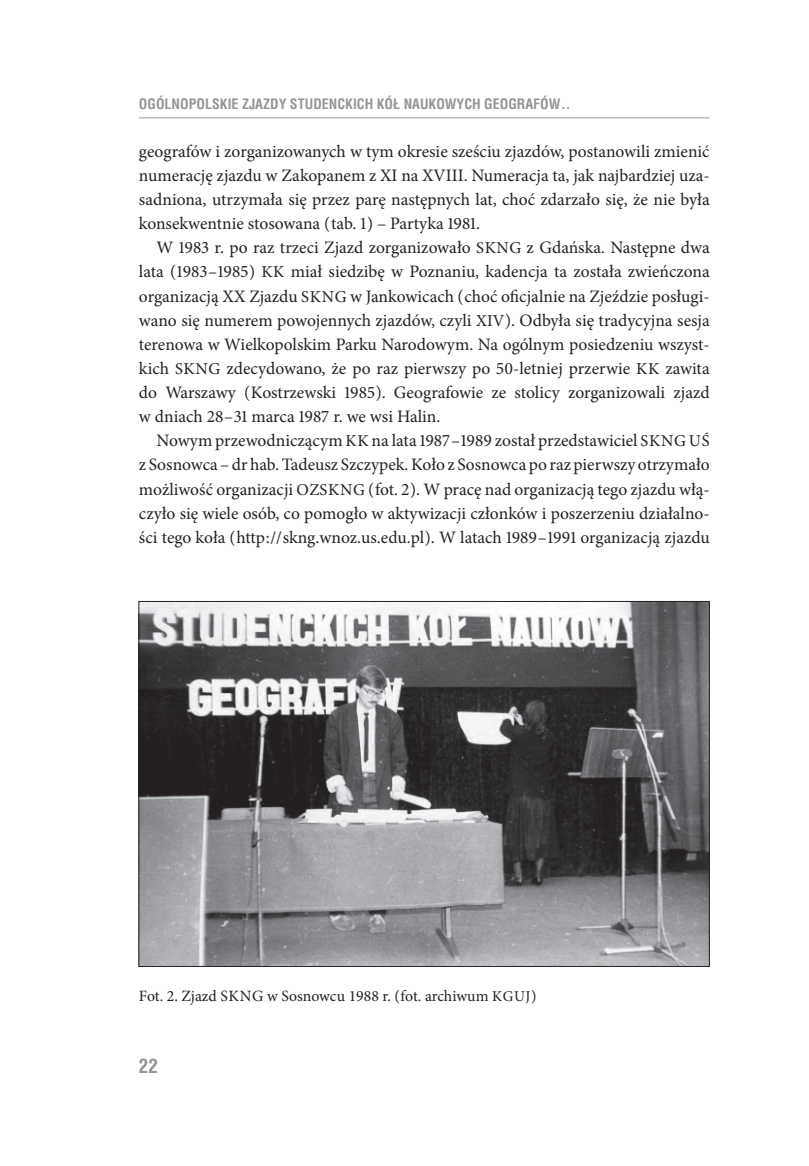
<style>
.page{position:relative;width:809px;height:1166px;background:#fff}
.page>*{position:absolute;margin:0;border:0;box-sizing:border-box;transform-origin:0 0}
.t1{font:700 19.25px "Switzerland Condensed";color:#939598}
.t2{font:17.5px/24.2px "Minion Pro";color:#231f20;text-align:justify}
.t3{font:15.75px "Minion Pro";color:#231f20}
.t4{font:700 14px "Switzerland Condensed";color:#939598}
.s1{font-size:16.62px}
.s2{font-size:14.88px}
</style>
<div class="page">
<hr style="left:139px;top:118px;width:570px;height:1px;background:#939598">
<img style="left:140px;top:603px;width:567px;height:362px">
<p class="t4" style="left:139px;top:95px;width:433px">OGÓLNOPOLSKIE ZJAZDY STUDENCKICH KÓŁ NAUKOWYCH GEOGRAFÓW..</p>
<p class="t2" style="left:139px;top:139px;width:572px">geografów i zorganizowanych w tym okresie sześciu zjazdów, postanowili zmienić numerację zjazdu w Zakopanem z XI na XVIII. Numeracja ta, jak najbardziej uza&shy;sadniona, utrzymała się przez parę następnych lat, choć zdarzało się, że nie była konsekwentnie stosowana (tab. 1) – Partyka 1981.</p>
<p class="t2" style="left:139px;top:236px;width:572px;text-indent:18px">W 1983 r. po raz trzeci Zjazd zorganizowało <span class="s1">SKNG</span> z Gdańska. Następne dwa lata (1983–1985) <span class="s1">KK</span> miał siedzibę w Poznaniu, kadencja ta została zwieńczona organizacją XX Zjazdu <span class="s1">SKNG</span> w Jankowicach (choć oficjalnie na Zjeździe posługi&shy;wano się numerem powojennych zjazdów, czyli <span class="s1">XIV</span>). Odbyła się tradycyjna sesja terenowa w Wielkopolskim Parku Narodowym. Na ogólnym posiedzeniu wszyst&shy;kich <span class="s1">SKNG</span> zdecydowano, że po raz pierwszy po 50-letniej przerwie <span class="s1">KK</span> zawita do Warszawy (Kostrzewski 1985). Geografowie ze stolicy zorganizowali zjazd w dniach 28–31 marca 1987 r. we wsi Halin.</p>
<p class="t2" style="left:139px;top:429px;width:572px;text-indent:18px">Nowym przewodniczącym <span class="s1">KK</span> na lata 1987–1989 został przedstawiciel <span class="s1">SKNG UŚ </span>z Sosnowca – dr hab. Tadeusz Szczypek. Koło z Sosnowca po raz pierwszy otrzymało możliwość organizacji <span class="s1">OZSKNG</span> (fot. 2). W pracę nad organizacją tego zjazdu włą&shy;czyło się wiele osób, co pomogło w aktywizacji członków i poszerzeniu działalno&shy;ści tego koła (http://skng.wnoz.us.edu.pl). W latach 1989–1991 organizacją zjazdu</p>
<p class="t3" style="left:139px;top:985px;width:399px">Fot. 2. Zjazd SKNG w Sosnowcu 1988 r. (fot. archiwum <span class="s2">KGUJ</span>)</p>
<p class="t1" style="left:139px;top:1055px;width:21px">22</p>
</div>
